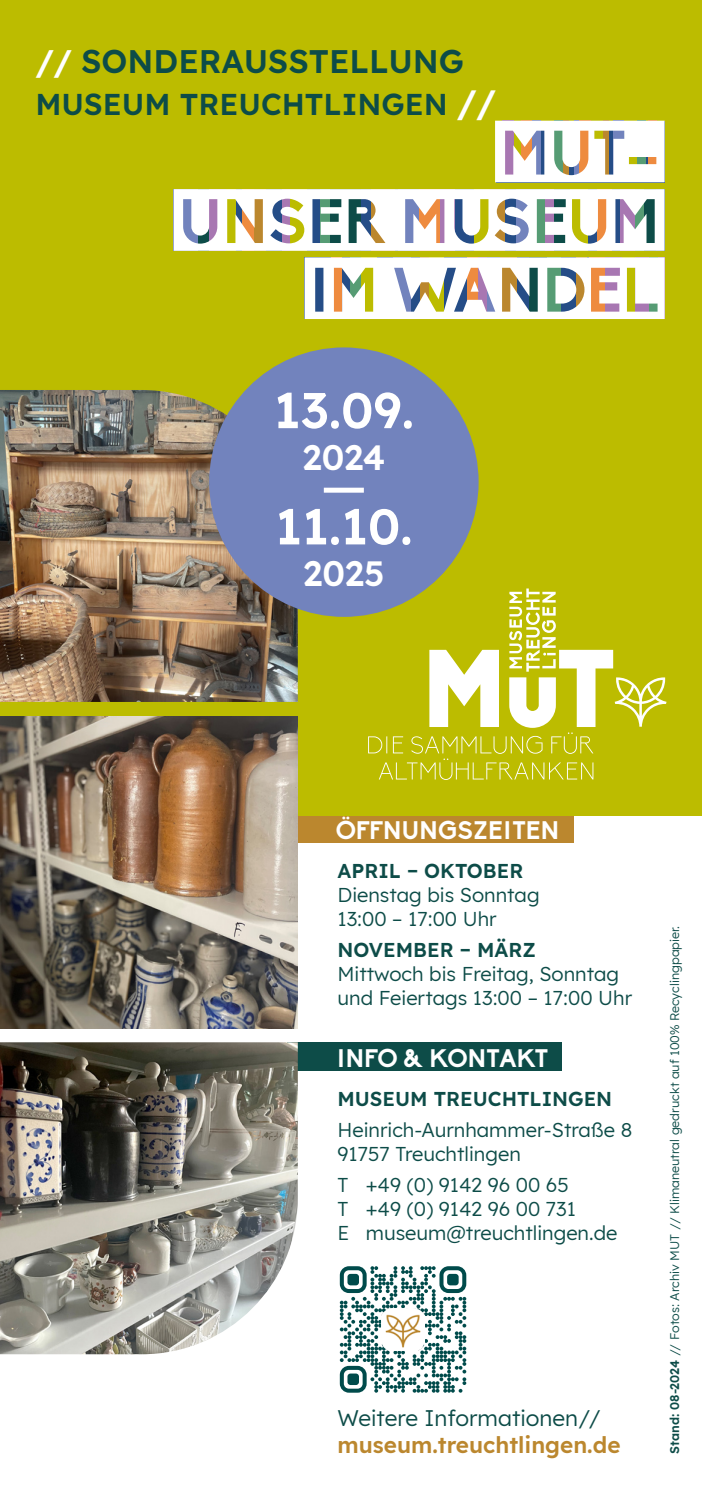
<style>
.page{position:relative;width:702px;height:1489px;background:#fff}
.page>*{position:absolute;margin:0;border:0;box-sizing:border-box;transform-origin:0 0}
.t1{font:600 50px "Lexend";color:#fff}
.t2{font:600 35px "Lexend";color:#fff}
.t3{font:600 32.5px "Lexend";color:#0d4c48}
.t4{font:600 30px "Lexend";color:#0d4c48}
.t5{font:700 25px "Biko";color:#fff}
.t6{font:600 22.5px "Lexend";color:#bb872e}
.t7{font:22.5px "Lexend";color:#0d4c48}
.t8{font:20px/24px "Lexend";color:#0d4c48}
.t9{font:600 20px "Lexend";color:#0d4c48}
.t10{font:12.5px "Lexend";color:#0d4c48}
.s1{color:#fff}
.s2{font-size:35px;color:#fff}
.s3{font-weight:600}
</style>
<div class="page">
<div style="left:287px;top:1042px;width:275px;height:28px;background:#0d4c48"></div>
<div style="left:286px;top:814px;width:287px;height:29px;background:#bb872e"></div>
<div style="left:0;top:0;width:702px;height:815px;background:#bcbc00"></div>
<svg style="left:304px;top:257px;width:360px;height:62px;background:#d9d7ce"></svg>
<svg style="left:174px;top:189px;width:490px;height:62px;background:#d2d3ce"></svg>
<svg style="left:556px;top:120px;width:12px;height:1px"></svg>
<svg style="left:495px;top:121px;width:169px;height:61px;background:#e3e0db"></svg>
<svg style="left:340px;top:1266px;width:126px;height:126px"></svg>
<img style="left:382px;top:1308px;width:42px;height:42px">
<img style="left:0;top:390px;width:298px;height:312px">
<img style="left:0;top:716px;width:298px;height:312px">
<img style="left:0;top:1042px;width:298px;height:312px">
<div style="left:209px;top:347px;width:269px;height:270px;background:#7283bd;border-radius:50%"></div>
<div style="left:324px;top:487px;width:40px;height:5px;background:#fff"></div>
<svg style="left:368px;top:588px;width:298px;height:192px"></svg>
<h3 class="t3" style="left:35px;top:36px;width:430px"><span class="s1">//</span> SONDERAUSSTELLUNG</h3>
<h3 class="t4" style="left:35px;top:81px;width:461px">MUSEUM TREUCHTLINGEN <span class="s2">//</span></h3>
<h1 class="t1" style="left:274px;top:372px;width:142px">13.09.</h1>
<h2 class="t2" style="left:302px;top:431px;width:84px">2024</h2>
<h1 class="t1" style="left:275px;top:488px;width:139px">11.10.</h1>
<h2 class="t2" style="left:303px;top:547px;width:83px">2025</h2>
<p class="t5" style="left:335px;top:815px;width:225px">ÖFFNUNGSZEITEN</p>
<p class="t9" style="left:337px;top:855px;width:187px">APRIL – OKTOBER</p>
<p class="t8" style="left:337px;top:881px;width:204px">Dienstag bis Sonntag<br>13:00 – 17:00 Uhr</p>
<p class="t9" style="left:337px;top:934px;width:200px">NOVEMBER – MÄRZ</p>
<p class="t8" style="left:337px;top:960px;width:296px">Mittwoch bis Freitag, Sonntag und Feiertags 13:00 – 17:00 Uhr</p>
<p class="t5" style="left:337px;top:1042px;width:212px">INFO &amp; KONTAKT</p>
<p class="t9" style="left:337px;top:1083px;width:276px">MUSEUM TREUCHTLINGEN</p>
<p class="t8" style="left:337px;top:1116px;width:296px">Heinrich-Aurnhammer-Straße 8<br>91757 Treuchtlingen</p>
<p class="t8" style="left:337px;top:1171px;width:281px">T +49 (0) 9142 96 00 65<br>T +49 (0) 9142 96 00 731<br>E museum@treuchtlingen.de</p>
<p class="t7" style="left:337px;top:1401px;width:265px">Weitere Informationen//</p>
<p class="t6" style="left:337px;top:1427px;width:284px">museum.treuchtlingen.de</p>
<p class="t10" style="left:665px;top:1453px;width:529px;rotate:-90deg"><span class="s3">Stand: 08-2024</span> // Fotos: Archiv MUT // Klimaneutral gedruckt auf 100% Recyclingpapier.</p>
</div>
